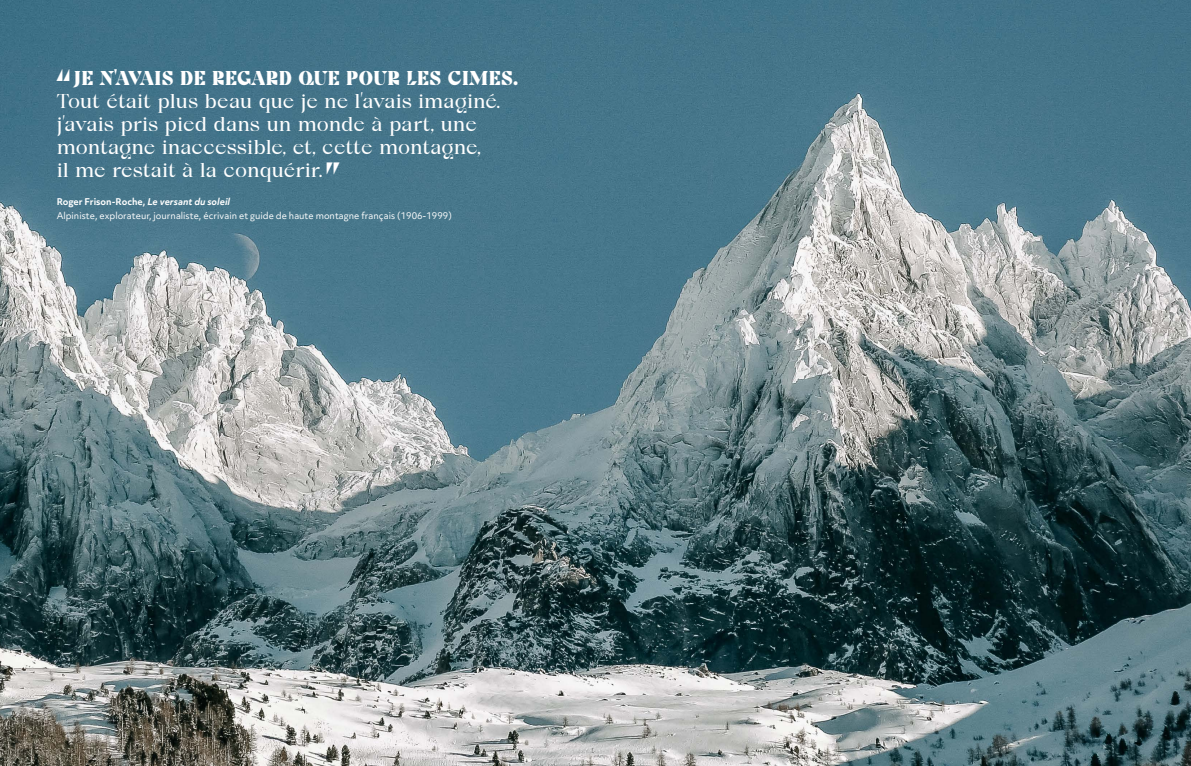
<style>
.page{position:relative;width:1191px;height:766px;background:#fff}
.page>*{position:absolute;margin:0;border:0;box-sizing:border-box;transform-origin:0 0}
.Sous-titre2{font:20px/23px "Cako";letter-spacing:-.01em;color:#fff}
.CORPS_OBJEKTIV{font:9px "Objektiv Mk 3";color:#fff}
.CORPS_OBJEKTIV-2{font:700 9px "Objektiv Mk 3";color:#fff}
.s1{font-weight:900;font-size:40px}
.s2{font-weight:900}
.s3{font-style:italic}
</style>
<div class="page">
<img style="left:0;top:0;width:1191px;height:765px">
<p class="Sous-titre2" style="left:57px;top:67px;width:463px"><span class="s1">“</span><span class="s2">JE N'AVAIS DE REGARD QUE POUR LES CIMES.<br></span>Tout était plus beau que je ne l’avais imaginé. j’avais pris pied dans un monde à part, une montagne inaccessible, et, cette montagne,<br>il me restait à la conquérir.<span class="s1">”</span></p>
<p class="CORPS_OBJEKTIV-2" style="left:57px;top:195px;width:175px">Roger Frison-Roche, <span class="s3">Le versant du soleil</span></p>
<p class="CORPS_OBJEKTIV" style="left:57px;top:209px;width:397px">Alpiniste, explorateur, journaliste, écrivain et guide de haute montagne français (1906-1999)</p>
</div>
